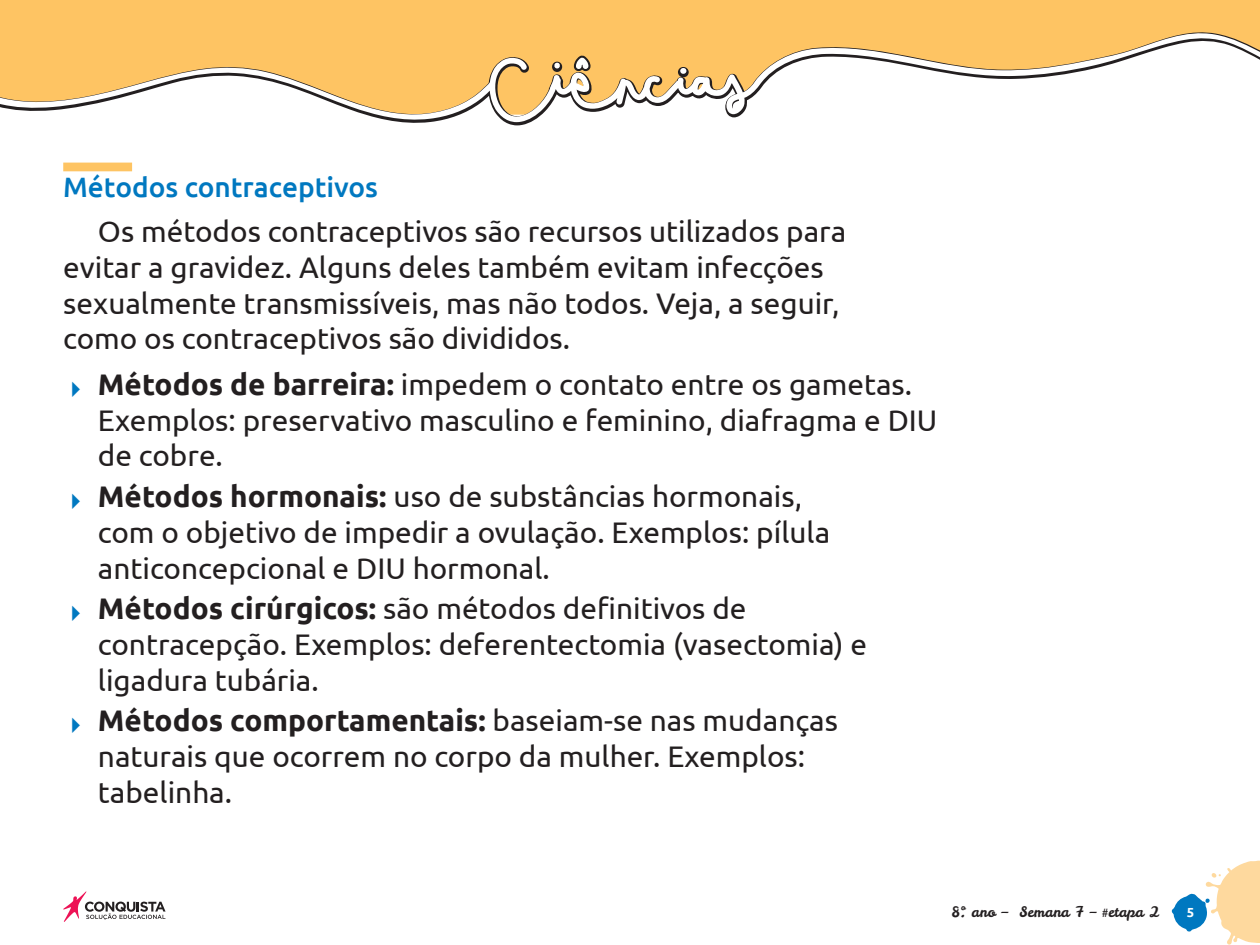
<style>
.page{position:relative;width:1260px;height:945px;background:#fff}
.page>*{position:absolute;margin:0;border:0;box-sizing:border-box;transform-origin:0 0}
._01_Texto_Geral{font:29.75px/35.7px "Ubuntu";color:#231f20}
._03_Peso_3{font:500 28px "Ubuntu";color:#0078c0}
.t1{font:14.35px "Leckerli One";color:#231f20}
.t2{font:700 13.12px "Ubuntu";color:#fff}
.s1{font-weight:700}
</style>
<div class="page">
<svg style="left:1172px;top:861px;width:88px;height:84px"></svg>
<svg style="left:63px;top:891px;width:103px;height:31px"></svg>
<div style="left:0;top:0;width:1260px;height:28px;background:#fec463"></div>
<svg style="left:0;top:28px;width:1260px;height:98px"></svg>
<svg style="left:0;top:29px;width:1260px;height:93px;fill:#fec463"></svg>
<svg style="left:574px;top:55px;width:18px;height:18px"></svg>
<div style="left:63px;top:163px;width:69px;height:8px;background:#fec463"></div>
<p class="_03_Peso_3" style="left:63px;top:169px;width:316px">Métodos contraceptivos</p>
<p class="_01_Texto_Geral" style="left:63px;top:213px;width:785px;text-indent:35px">Os métodos contraceptivos são recursos utilizados para evitar a gravidez. Alguns deles também evitam infecções sexualmente transmissíveis, mas não todos. Veja, a seguir, como os contraceptivos são divididos.</p>
<p class="_01_Texto_Geral" style="left:98px;top:366px;width:841px"><span class="s1">Métodos de barreira:</span> impedem o contato entre os gametas.<br>Exemplos: preservativo masculino e feminino, diafragma e DIU de cobre.</p>
<p class="_01_Texto_Geral" style="left:98px;top:478px;width:734px"><span class="s1">Métodos hormonais:</span> uso de substâncias hormonais, com o objetivo de impedir a ovulação. Exemplos: pílula anticoncepcional e DIU hormonal.</p>
<p class="_01_Texto_Geral" style="left:98px;top:590px;width:771px"><span class="s1">Métodos cirúrgicos:</span> são métodos definitivos de contracepção. Exemplos: deferentectomia (vasectomia) e ligadura tubária.</p>
<p class="_01_Texto_Geral" style="left:98px;top:702px;width:742px"><span class="s1">Métodos comportamentais:</span> baseiam-se nas mudanças naturais que ocorrem no corpo da mulher. Exemplos: tabelinha.</p>
<p class="t1" style="left:952px;top:903px;width:210px">8º. ano – Semana 7 – #etapa 2</p>
<p class="t2" style="left:1187px;top:905px;width:9px">5</p>
</div>
